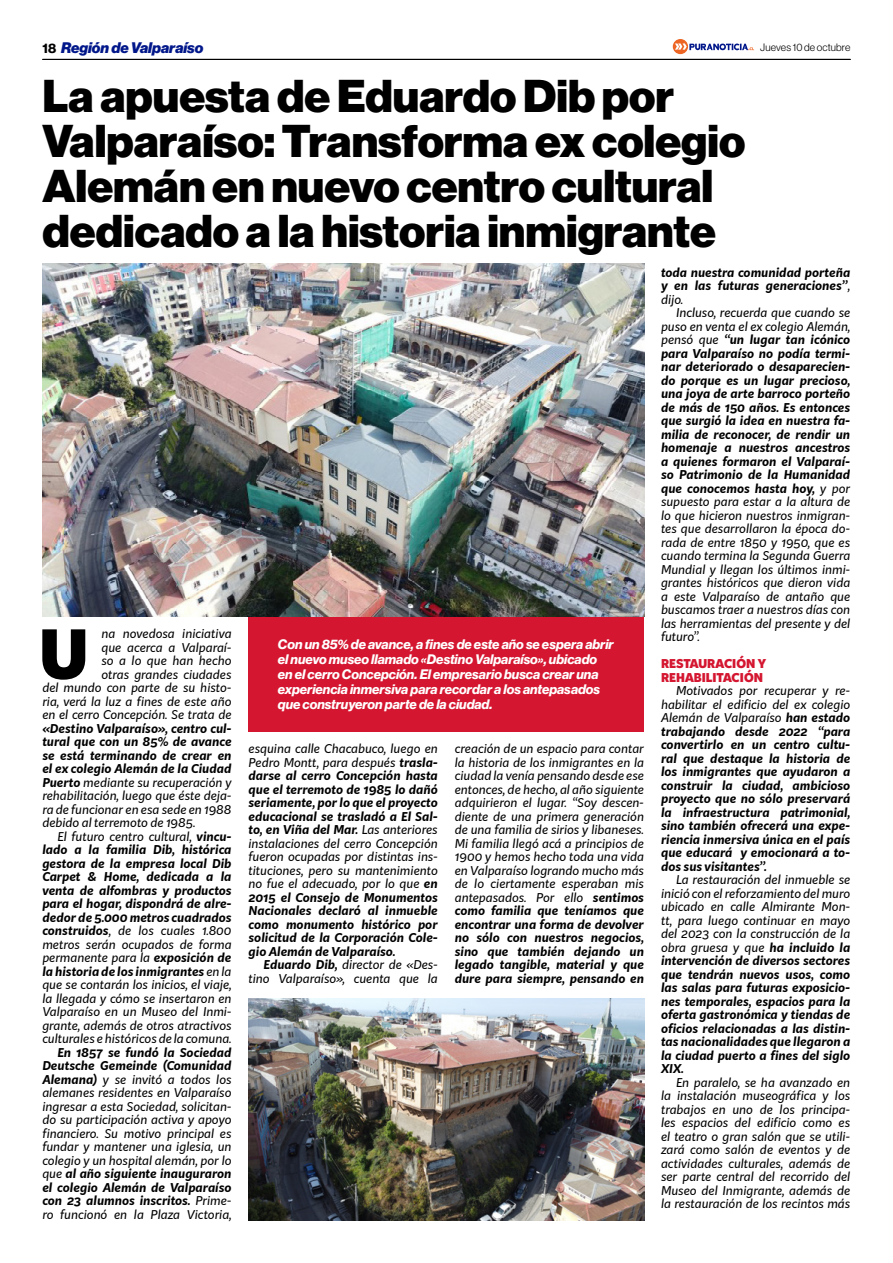
<style>
.page{position:relative;width:893px;height:1263px;background:#fff}
.page>*{position:absolute;margin:0;border:0;box-sizing:border-box;transform-origin:0 0}
.t1{font:900 66.3px "Kit Sans";color:#000}
.t2{font:45px/45px "N Haas Grotesk DS Pro 95 Blk";color:#000}
.t3{font:15px "N Haas Grotesk DS Pro 96 Blk It";color:#00178a}
.t4{font:13.5px/15px "N Haas Grotesk DS Pro 76 Bd It";color:#fff}
.t5{font:italic 12px/13.5px "Kit Sans";color:#000;text-align:justify}
.t6{font:italic 700 12px/13.5px "Kit Sans";color:#000;text-align:justify}
.t7{font:900 12px/13.5px "Kit Sans";color:#d41630}
.t8{font:10.5px "N Haas Grotesk DS Pro 45 Lt";letter-spacing:.015em;color:#000}
.s1{font-family:"N Haas Grotesk DS Pro 75 Bd";font-size:13.5px;color:#000}
.s2{font-weight:400}
.s3{font-weight:700}
</style>
<div class="page">
<img style="left:42px;top:264px;width:602px;height:353px">
<div style="left:249px;top:617px;width:395px;height:114px;background:#d41630"></div>
<img style="left:249px;top:998px;width:395px;height:222px">
<hr style="left:43px;top:59px;width:807px;height:1px;background:#000">
<svg style="left:673px;top:39px;width:81px;height:15px"></svg>
<p class="t3" style="left:43px;top:39px;width:162px"><span class="s1">18</span> Región de Valparaíso</p>
<p class="t8" style="left:760px;top:41px;width:92px">Jueves 10 de octubre</p>
<h2 class="t2" style="left:43px;top:74px;width:704px">La apuesta de Eduardo Dib por<br>Valparaíso: Transforma ex colegio<br>Alemán en nuevo centro cultural dedicado a la historia inmigrante</h2>
<p class="t5" style="left:42px;top:626px;width:191px;text-align:right">na novedosa iniciativa<br>que acerca a Valparaí-<br>so a lo que han hecho<br>otras grandes ciudades<br>del mundo con parte de su histo&shy;ria, verá la luz a fines de este año en el cerro Concepción. Se trata de</p>
<p class="t6" style="left:42px;top:721px;width:191px">«Destino Valparaíso», centro cul&shy;tural que con un 85% de avance se está terminando de crear en el ex colegio Alemán de la Ciudad Puerto <span class="s2">mediante su recuperación y rehabilitación, luego que éste deja&shy;ra de funcionar en esa sede en 1988 debido al terremoto de 1985.</span></p>
<p class="t5" style="left:42px;top:829px;width:191px;text-indent:15px">El futuro centro cultural, <span class="s3">vincu&shy;lado a la familia Dib, histórica gestora de la empresa local Dib Carpet &amp; Home, dedicada a la venta de alfombras y productos para el hogar, dispondrá de alre&shy;dedor de 5.000 metros cuadrados construidos</span>, de los cuales 1.800 metros serán ocupados de forma permanente para la <span class="s3">exposición de la historia de los inmigrantes</span> en la que se contarán los inicios, el viaje, la llegada y cómo se insertaron en Valparaíso en un Museo del Inmi&shy;grante, además de otros atractivos culturales e históricos de la comuna.</p>
<p class="t5" style="left:42px;top:1045px;width:191px;text-indent:15px"><span class="s3">En 1857 se fundó la Sociedad Deutsche Gemeinde (Comunidad Alemana)</span> y se invitó a todos los alemanes residentes en Valparaíso ingresar a esta Sociedad, solicitan&shy;do su participación activa y apoyo financiero. Su motivo principal es fundar y mantener una iglesia, un colegio y un hospital alemán, por lo que <span class="s3">al año siguiente inauguraron el colegio Alemán de Valparaíso con 23 alumnos inscritos.</span> Prime&shy;ro funcionó en la Plaza Victoria,</p>
<h1 class="t1" style="left:40px;top:594px;width:49px">U</h1>
<p class="t4" style="left:278px;top:637px;width:337px">Con un 85% de avance, a fines de este año se espera abrir el nuevo museo llamado «Destino Valparaíso», ubicado en el cerro Concepción. El empresario busca crear una experiencia inmersiva para recordar a los antepasados que construyeron parte de la ciudad.</p>
<p class="t6" style="left:249px;top:741px;width:191px"><span class="s2">esquina calle Chacabuco, luego en Pedro Montt, para después</span> trasla&shy;darse al cerro Concepción hasta que el terremoto de 1985 lo dañó seriamente, por lo que el proyecto educacional se trasladó a El Sal&shy;to, en Viña del Mar. <span class="s2">Las anteriores instalaciones del cerro Concepción fueron ocupadas por distintas ins&shy;tituciones, pero su mantenimiento no fue el adecuado, por lo que</span> en 2015 el Consejo de Monumentos Nacionales declaró al inmueble como monumento histórico por solicitud de la Corporación Cole&shy;gio Alemán de Valparaíso.</p>
<p class="t5" style="left:249px;top:957px;width:191px;text-align:right"><span class="s3">Eduardo Dib,</span> director de «Des&shy;tino Valparaíso», cuenta que la</p>
<p class="t5" style="left:455px;top:741px;width:191px">creación de un espacio para contar la historia de los inmigrantes en la ciudad la venía pensando desde ese entonces, de hecho, al año siguiente adquirieron el lugar. “Soy descen&shy;diente de una primera generación de una familia de sirios y libaneses.<br>Mi familia llegó acá a principios de 1900 y hemos hecho toda una vida en Valparaíso logrando mucho más de lo ciertamente esperaban mis antepasados. Por ello <span class="s3">sentimos como familia que teníamos que encontrar una forma de devolver no sólo con nuestros negocios, sino que también dejando un legado tangible, material y que dure para siempre, pensando en</span></p>
<p class="t6" style="left:661px;top:265px;width:191px">toda nuestra comunidad porteña y en las futuras generaciones”<span class="s2">, dijo.</span></p>
<p class="t5" style="left:661px;top:305px;width:191px;text-indent:15px">Incluso, recuerda que cuando se puso en venta el ex colegio Alemán, pensó que <span class="s3">“un lugar tan icónico para Valparaíso no podía termi&shy;nar deteriorado o desaparecien&shy;do porque es un lugar precioso, una joya de arte barroco porteño de más de 150 años. Es entonces que surgió la idea en nuestra fa&shy;milia de reconocer, de rendir un homenaje a nuestros ancestros a quienes formaron el Valparaí&shy;so Patrimonio de la Humanidad que conocemos hasta hoy,</span> y por supuesto para estar a la altura de lo que hicieron nuestros inmigran&shy;tes que desarrollaron la época do&shy;rada de entre 1850 y 1950, que es cuando termina la Segunda Guerra Mundial y llegan los últimos inmi&shy;grantes históricos que dieron vida a este Valparaíso de antaño que buscamos traer a nuestros días con las herramientas del presente y del futuro”.</p>
<p class="t7" style="left:661px;top:656px;width:107px">RESTAURACIÓN Y<br>REHABILITACIÓN</p>
<p class="t6" style="left:661px;top:683px;width:191px;text-indent:15px"><span class="s2">Motivados por recuperar y re&shy;habilitar el edificio del ex colegio Alemán de Valparaíso</span> han estado trabajando desde 2022 “para convertirlo en un centro cultu&shy;ral que destaque la historia de los inmigrantes que ayudaron a construir la ciudad, ambicioso proyecto que no sólo preservará la infraestructura patrimonial, sino también ofrecerá una expe&shy;riencia inmersiva única en el país que educará y emocionará a to&shy;dos sus visitantes”.</p>
<p class="t6" style="left:661px;top:872px;width:191px;text-indent:15px"><span class="s2">La restauración del inmueble se inició con el reforzamiento del muro ubicado en calle Almirante Mon&shy;tt, para luego continuar en mayo del 2023 con la construcción de la obra gruesa y que</span> ha incluido la intervención de diversos sectores que tendrán nuevos usos, como las salas para futuras exposicio&shy;nes temporales, espacios para la oferta gastronómica y tiendas de oficios relacionadas a las distin&shy;tas nacionalidades que llegaron a la ciudad puerto a fines del siglo XIX.</p>
<p class="t5" style="left:661px;top:1075px;width:191px;text-indent:15px">En paralelo, se ha avanzado en la instalación museográfica y los trabajos en uno de los principa&shy;les espacios del edificio como es el teatro o gran salón que se utili&shy;zará como salón de eventos y de actividades culturales, además de ser parte central del recorrido del Museo del Inmigrante, además de la restauración de los recintos más</p>
</div>
